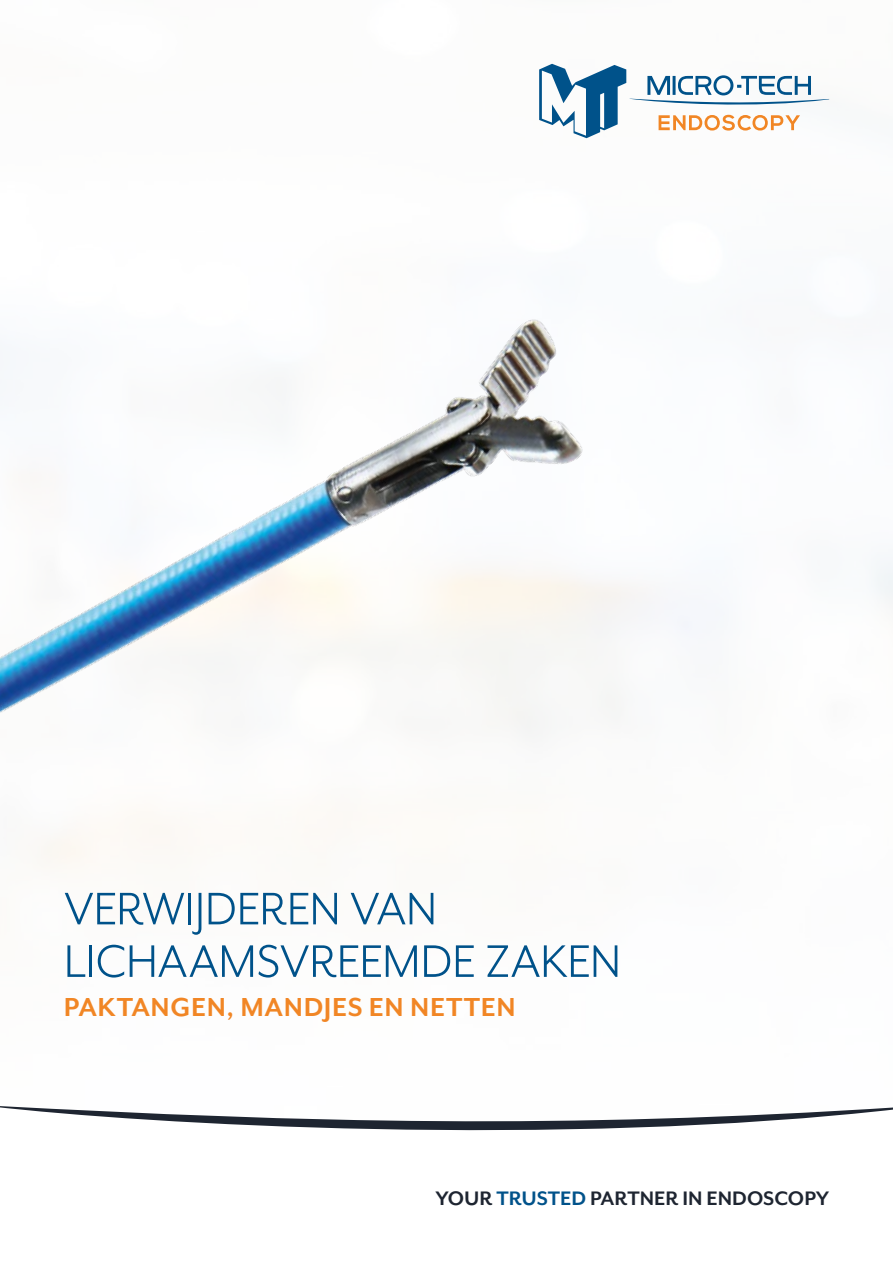
<style>
.page{position:relative;width:893px;height:1263px;background:#fff}
.page>*{position:absolute;margin:0;border:0;box-sizing:border-box;transform-origin:0 0}
.t1{font:52.5px/52.5px "Mr Eaves San OT";letter-spacing:-.01em;color:#00528a}
.t2{font:700 30px "Mr Eaves San OT";letter-spacing:.02em;color:#f18625}
.t3{font:700 22.5px "Mr Eaves San OT";letter-spacing:-.005em;color:#1e2531}
.s1{color:#00528a}
</style>
<div class="page">
<svg style="left:0;top:1106px;width:893px;height:25px"></svg>
<svg style="left:539px;top:64px;width:290px;height:74px"></svg>
<img style="left:0;top:319px;width:693px;height:403px">
<p class="t1" style="left:64px;top:883px;width:559px">VERWIJDEREN VAN<br>LICHAAMSVREEMDE ZAKEN</p>
<p class="t2" style="left:64px;top:990px;width:453px">PAKTANGEN, MANDJES EN NETTEN</p>
<p class="t3" style="left:435px;top:1186px;width:395px">YOUR <span class="s1">TRUSTED</span> PARTNER IN ENDOSCOPY</p>
</div>
